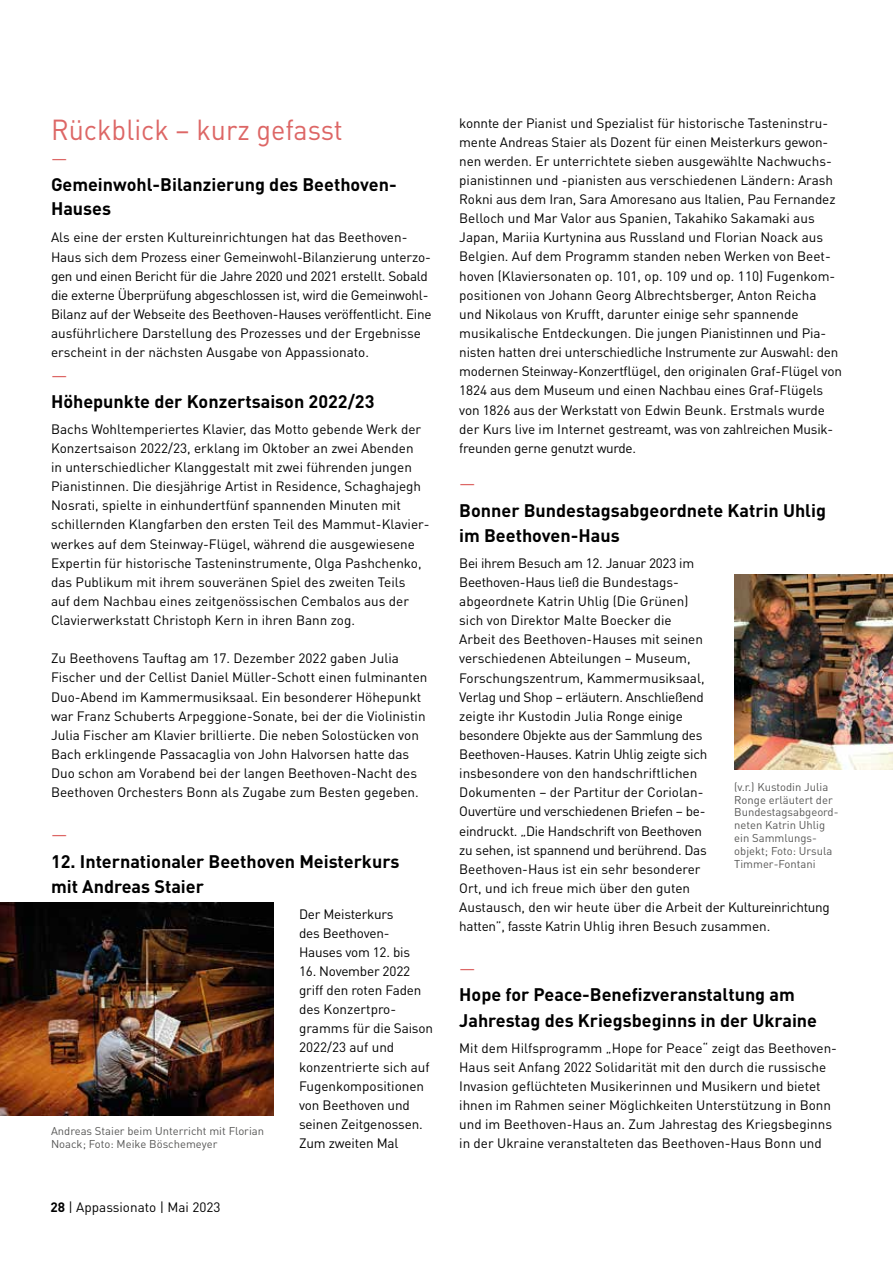
<style>
.page{position:relative;width:893px;height:1263px;background:#fff}
.page>*{position:absolute;margin:0;border:0;box-sizing:border-box;transform-origin:0 0}
.t1{font:28.65px "DIN Pro";color:#dd6766;scale:.94 1}
.t2{font:700 18px/25.5px "DIN Pro";color:#000}
.t3{font:18px "DIN Pro";color:#dd6766}
.t4{font:13.5px/19.2px "DIN Pro";color:#000}
.t5{font:11.25px/12.8px "DIN Pro";color:#575756}
.s1{font-weight:700}
</style>
<div class="page">
<img style="left:0;top:902px;width:274px;height:213px">
<img style="left:734px;top:574px;width:159px;height:196px">
<h1 class="t1" style="left:51px;top:110px;width:312px">Rückblick – kurz gefasst</h1>
<h2 class="t3" style="left:51px;top:147px;width:18px">—</h2>
<h2 class="t2" style="left:51px;top:172px;width:347px;line-height:24px">Gemeinwohl-Bilanzierung des Beethoven-<br>Hauses</h2>
<p class="t4" style="left:51px;top:227px;width:382px">Als eine der ersten Kultureinrichtungen hat das Beethoven-Haus sich dem Prozess einer Gemeinwohl-Bilanzierung unterzo&shy;gen und einen Bericht für die Jahre 2020 und 2021 erstellt. Sobald die externe Überprüfung abgeschlossen ist, wird die Gemeinwohl-Bilanz auf der Webseite des Beethoven-Hauses veröffentlicht. Eine ausführlichere Darstellung des Prozesses und der Ergebnisse erscheint in der nächsten Ausgabe von Appassionato.</p>
<h2 class="t3" style="left:51px;top:364px;width:18px">—</h2>
<h2 class="t2" style="left:51px;top:388px;width:325px">Höhepunkte der Konzertsaison 2022/23</h2>
<p class="t4" style="left:51px;top:419px;width:380px">Bachs Wohltemperiertes Klavier, das Motto gebende Werk der Konzertsaison 2022/23, erklang im Oktober an zwei Abenden<br>in unterschiedlicher Klanggestalt mit zwei führenden jungen Pianistinnen. Die diesjährige Artist in Residence, Schaghajegh Nosrati, spielte in einhundertfünf spannenden Minuten mit schillernden Klangfarben den ersten Teil des Mammut-Klavier&shy;werkes auf dem Steinway-Flügel, während die ausgewiesene Expertin für historische Tasteninstrumente, Olga Pashchenko, das Publikum mit ihrem souveränen Spiel des zweiten Teils<br>auf dem Nachbau eines zeitgenössischen Cembalos aus der Clavierwerkstatt Christoph Kern in ihren Bann zog.</p>
<p class="t4" style="left:51px;top:648px;width:378px">Zu Beethovens Tauftag am 17. Dezember 2022 gaben Julia Fischer und der Cellist Daniel Müller-Schott einen fulminanten Duo-Abend im Kammermusiksaal. Ein besonderer Höhepunkt war Franz Schuberts Arpeggione-Sonate, bei der die Violinistin Julia Fischer am Klavier brillierte. Die neben Solostücken von Bach erklingende Passacaglia von John Halvorsen hatte das Duo schon am Vorabend bei der langen Beethoven-Nacht des Beethoven Orchesters Bonn als Zugabe zum Besten gegeben.</p>
<h2 class="t3" style="left:51px;top:823px;width:18px">—</h2>
<h2 class="t2" style="left:51px;top:847px;width:350px">12. Internationaler Beethoven Meisterkurs mit Andreas Staier</h2>
<p class="t4" style="left:299px;top:903px;width:112px">Der Meisterkurs des Beethoven-<br>Hauses vom 12. bis</p>
<p class="t4" style="left:299px;top:961px;width:136px">16. November 2022 griff den roten Faden des Konzertpro&shy;gramms für die Saison<br>2022/23 auf und konzentrierte sich auf<br>Fugenkompositionen von Beethoven und seinen Zeitgenossen.<br>Zum zweiten Mal</p>
<p class="t5" style="left:51px;top:1124px;width:215px">Andreas Staier beim Unterricht mit Florian<br>Noack; Foto: Meike Böschemeyer</p>
<p class="t4" style="left:51px;top:1197px;width:172px"><span class="s1">28</span> | Appassionato | Mai 2023</p>
<p class="t4" style="left:459px;top:112px;width:384px">konnte der Pianist und Spezialist für historische Tasteninstru&shy;mente Andreas Staier als Dozent für einen Meisterkurs gewon&shy;nen werden. Er unterrichtete sieben ausgewählte Nachwuchs&shy;pianistinnen und -pianisten aus verschiedenen Ländern: Arash Rokni aus dem Iran, Sara Amoresano aus Italien, Pau Fernandez Belloch und Mar Valor aus Spanien, Takahiko Sakamaki aus Japan, Mariia Kurtynina aus Russland und Florian Noack aus Belgien. Auf dem Programm standen neben Werken von Beet&shy;hoven (Klaviersonaten op. 101, op. 109 und op. 110) Fugenkom&shy;positionen von Johann Georg Albrechtsberger, Anton Reicha und Nikolaus von Krufft, darunter einige sehr spannende musikalische Entdeckungen. Die jungen Pianistinnen und Pia&shy;nisten hatten drei unterschiedliche Instrumente zur Auswahl: den modernen Steinway-Konzertflügel, den originalen Graf-Flügel von 1824 aus dem Museum und einen Nachbau eines Graf-Flügels von 1826 aus der Werkstatt von Edwin Beunk. Erstmals wurde der Kurs live im Internet gestreamt, was von zahlreichen Musik&shy;freunden gerne genutzt wurde.</p>
<h2 class="t3" style="left:459px;top:472px;width:18px">—</h2>
<h2 class="t2" style="left:459px;top:497px;width:368px">Bonner Bundestagsabgeordnete Katrin Uhlig im Beethoven-Haus</h2>
<p class="t4" style="left:459px;top:553px;width:372px">Bei ihrem Besuch am 12. Januar 2023 im<br>Beethoven-Haus ließ die Bundestags-<br>abgeordnete Katrin Uhlig (Die Grünen)<br>sich von Direktor Malte Boecker die<br>Arbeit des Beethoven-Hauses mit seinen<br>verschiedenen Abteilungen – Museum,<br>Forschungszentrum, Kammermusiksaal,<br>Verlag und Shop – erläutern. Anschließend<br>zeigte ihr Kustodin Julia Ronge einige<br>besondere Objekte aus der Sammlung des<br>Beethoven-Hauses. Katrin Uhlig zeigte sich<br>insbesondere von den handschriftlichen<br>Dokumenten – der Partitur der Coriolan-<br>Ouvertüre und verschiedenen Briefen – be-<br>eindruckt. „Die Handschrift von Beethoven<br>zu sehen, ist spannend und berührend. Das<br>Beethoven-Haus ist ein sehr besonderer<br>Ort, und ich freue mich über den guten<br>Austausch, den wir heute über die Arbeit der Kultureinrichtung hatten”, fasste Katrin Uhlig ihren Besuch zusammen.</p>
<h2 class="t3" style="left:459px;top:957px;width:18px">—</h2>
<h2 class="t2" style="left:459px;top:981px;width:359px">Hope for Peace-Benefizveranstaltung am<br>Jahrestag des Kriegsbeginns in der Ukraine</h2>
<p class="t4" style="left:459px;top:1037px;width:379px">Mit dem Hilfsprogramm „Hope for Peace“ zeigt das Beethoven-Haus seit Anfang 2022 Solidarität mit den durch die russische Invasion geflüchteten Musikerinnen und Musikern und bietet ihnen im Rahmen seiner Möglichkeiten Unterstützung in Bonn und im Beethoven-Haus an. Zum Jahrestag des Kriegsbeginns in der Ukraine veranstalteten das Beethoven-Haus Bonn und</p>
<p class="t5" style="left:734px;top:780px;width:106px">(v.r.) Kustodin Julia<br>Ronge erläutert der<br>Bundestagsabgeord&shy;neten Katrin Uhlig ein Sammlungs&shy;objekt; Foto: Ursula<br>Timmer-Fontani</p>
</div>
